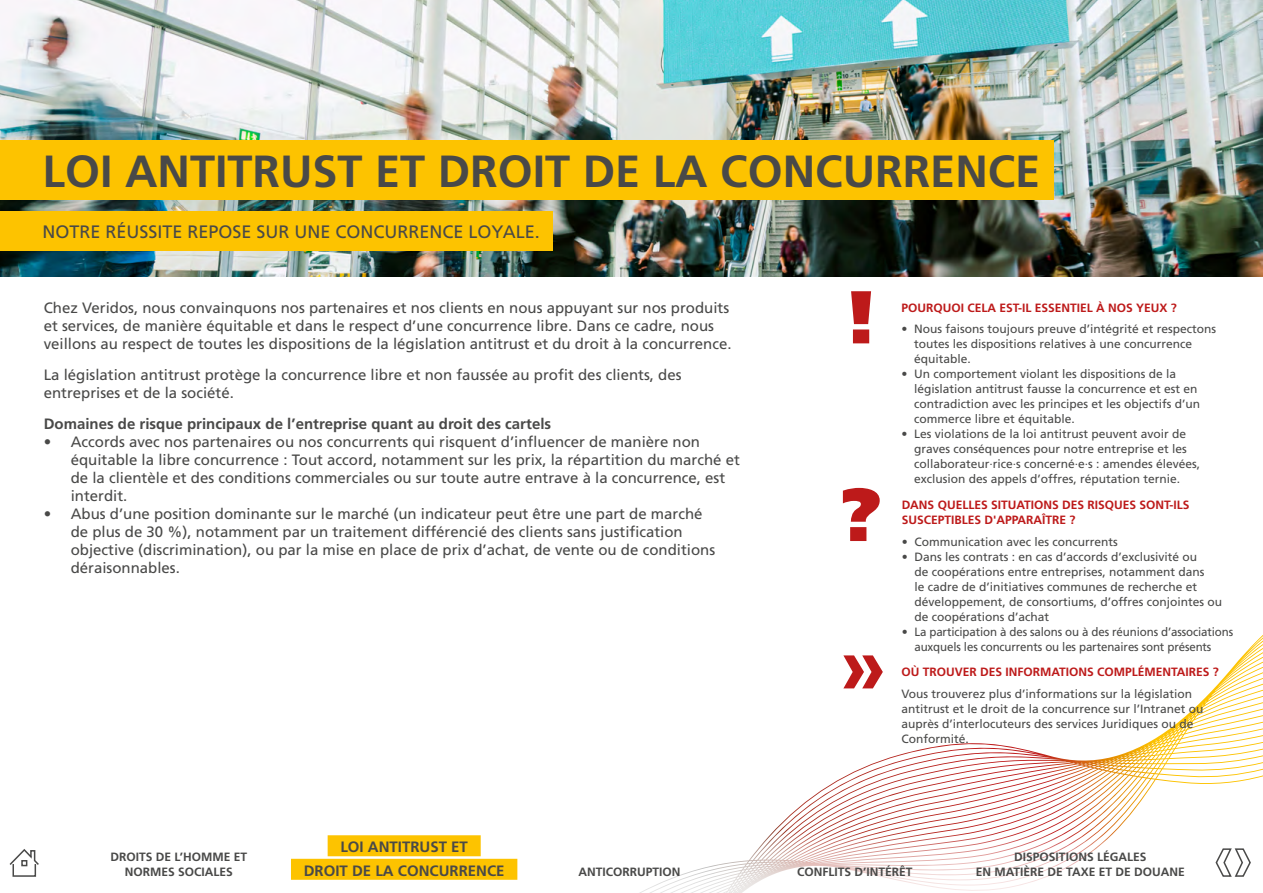
<style>
.page{position:relative;width:1263px;height:893px;background:#fff}
.page>*{position:absolute;margin:0;border:0;box-sizing:border-box;transform-origin:0 0}
.H2-Headline-30pt-gra{font:700 45px "Frutiger LT Pro";color:#494948}
.H3-Roman-12pt-grau-3{font:18px "Frutiger LT Pro";color:#494948}
.Copy_10pt_grau{font:15px/18px "Frutiger LT Pro";color:#494948}
.Copy_10pt_grau_bold{font:700 15px/23.5px "Frutiger LT Pro";color:#494948;text-align:center}
.p_Copy_Hinweistext{font:12px/15px "Frutiger LT Pro";color:#494948}
.H4_Head_Hinweistext{font:700 12px/15px "Frutiger LT Pro";color:#bd1a1a}
.t1{font:700 12px/15px "Frutiger LT Pro";color:#494948;text-align:center}
</style>
<div class="page">
<svg style="left:772px;top:671px;width:458px;height:162px"></svg>
<img style="left:0;top:0;width:1263px;height:276px">
<svg style="left:851px;top:291px;width:20px;height:52px"></svg>
<svg style="left:843px;top:488px;width:37px;height:53px"></svg>
<svg style="left:843px;top:655px;width:40px;height:33px"></svg>
<div style="left:0;top:140px;width:1053px;height:60px;background:#fdc300"></div>
<div style="left:0;top:212px;width:552px;height:39px;background:#fdc300"></div>
<svg style="left:1215px;top:848px;width:36px;height:29px"></svg>
<svg style="left:9px;top:849px;width:30px;height:28px"></svg>
<div style="left:328px;top:835px;width:153px;height:21px;background:#fdc300"></div>
<div style="left:291px;top:859px;width:226px;height:21px;background:#fdc300"></div>
<h2 class="H2-Headline-30pt-gra" style="left:43px;top:144px;width:999px">LOI ANTITRUST ET DROIT DE LA CONCURRENCE</h2>
<h3 class="H3-Roman-12pt-grau-3" style="left:43px;top:221px;width:499px">NOTRE RÉUSSITE REPOSE SUR UNE CONCURRENCE LOYALE.</h3>
<p class="Copy_10pt_grau" style="left:44px;top:299px;width:689px">Chez Veridos, nous convainquons nos partenaires et nos clients en nous appuyant sur nos produits et services, de manière équitable et dans le respect d’une concurrence libre. Dans ce cadre, nous veillons au respect de toutes les dispositions de la législation antitrust et du droit à la concurrence.</p>
<p class="Copy_10pt_grau" style="left:44px;top:366px;width:639px">La législation antitrust protège la concurrence libre et non faussée au profit des clients, des entreprises et de la société.</p>
<p class="Copy_10pt_grau_bold" style="left:44px;top:412px;width:509px">Domaines de risque principaux de l’entreprise quant au droit des cartels</p>
<p class="Copy_10pt_grau" style="left:71px;top:433px;width:671px;text-indent:-27px">• Accords avec nos partenaires ou nos concurrents qui risquent d’influencer de manière non équitable la libre concurrence : Tout accord, notamment sur les prix, la répartition du marché et de la clientèle et des conditions commerciales ou sur toute autre entrave à la concurrence, est interdit.</p>
<p class="Copy_10pt_grau" style="left:71px;top:505px;width:646px;text-indent:-27px">• Abus d’une position dominante sur le marché (un indicateur peut être une part de marché de plus de 30 %), notamment par un traitement différencié des clients sans justification objective (discrimination), ou par la mise en place de prix d’achat, de vente ou de conditions déraisonnables.</p>
<h4 class="H4_Head_Hinweistext" style="left:901px;top:300px;width:277px">POURQUOI CELA EST-IL ESSENTIEL À NOS YEUX ?</h4>
<p class="p_Copy_Hinweistext" style="left:914px;top:321px;width:304px;text-indent:-13px">• Nous faisons toujours preuve d’intégrité et respectons toutes les dispositions relatives à une concurrence équitable.</p>
<p class="p_Copy_Hinweistext" style="left:914px;top:366px;width:287px;text-indent:-13px">• Un comportement violant les dispositions de la législation antitrust fausse la concurrence et est en contradiction avec les principes et les objectifs d’un commerce libre et équitable.</p>
<p class="p_Copy_Hinweistext" style="left:914px;top:426px;width:288px;text-indent:-13px">• Les violations de la loi antitrust peuvent avoir de graves conséquences pour notre entreprise et les collaborateur·rice·s concerné·e·s : amendes élevées, exclusion des appels d’offres, réputation ternie.</p>
<h4 class="H4_Head_Hinweistext" style="left:902px;top:497px;width:289px">DANS QUELLES SITUATIONS DES RISQUES SONT-ILS<br>SUSCEPTIBLES D'APPARAÎTRE ?</h4>
<p class="p_Copy_Hinweistext" style="left:902px;top:534px;width:218px">• Communication avec les concurrents</p>
<p class="p_Copy_Hinweistext" style="left:914px;top:549px;width:309px;text-indent:-13px">• Dans les contrats : en cas d’accords d’exclusivité ou<br>de coopérations entre entreprises, notamment dans<br>le cadre de d’initiatives communes de recherche et développement, de consortiums, d’offres conjointes ou de coopérations d’achat</p>
<p class="p_Copy_Hinweistext" style="left:914px;top:624px;width:320px;text-indent:-13px">• La participation à des salons ou à des réunions d’associations auxquels les concurrents ou les partenaires sont présents</p>
<h4 class="H4_Head_Hinweistext" style="left:901px;top:665px;width:319px">OÙ TROUVER DES INFORMATIONS COMPLÉMENTAIRES ?</h4>
<p class="p_Copy_Hinweistext" style="left:901px;top:686px;width:304px">Vous trouverez plus d’informations sur la législation antitrust et le droit de la concurrence sur l’Intranet ou auprès d’interlocuteurs des services Juridiques ou de Conformité.</p>
<p class="t1" style="left:111px;top:849px;width:138px">DROITS DE L’HOMME ET<br>NORMES SOCIALES</p>
<p class="Copy_10pt_grau_bold" style="left:304px;top:835px;width:202px">LOI ANTITRUST ET<br>DROIT DE LA CONCURRENCE</p>
<p class="t1" style="left:578px;top:864px;width:104px">ANTICORRUPTION</p>
<p class="t1" style="left:797px;top:864px;width:117px">CONFLITS D’INTÉRÊT</p>
<p class="t1" style="left:976px;top:849px;width:210px">DISPOSITIONS LÉGALES<br>EN MATIÈRE DE TAXE ET DE DOUANE</p>
</div>
